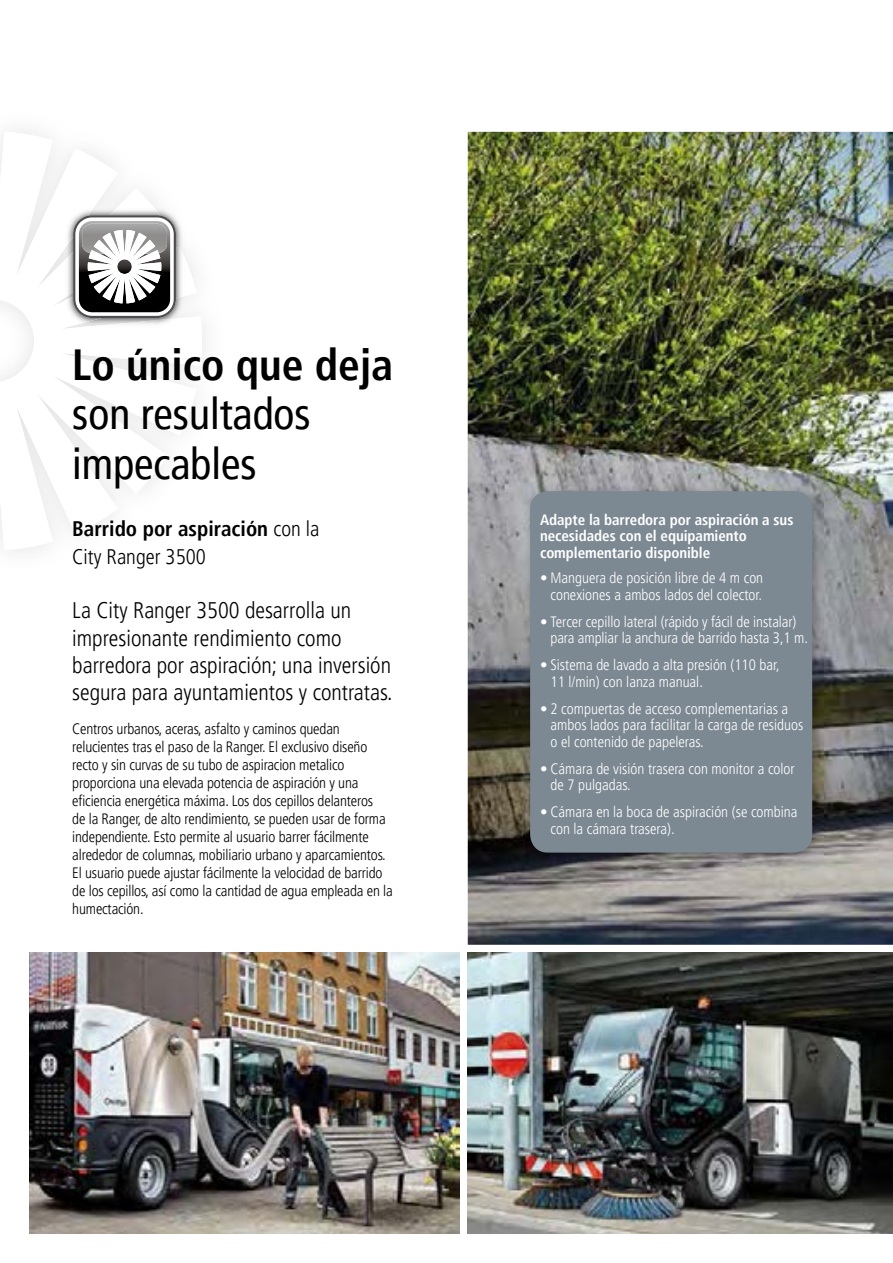
<style>
.page{position:relative;width:893px;height:1263px;background:#fff}
.page>*{position:absolute;margin:0;border:0;box-sizing:border-box;transform-origin:0 0}
.t1{font:condensed 43.5px/49.5px "Frutiger LT Std";color:#000}
.t2{font:700 condensed 43.5px "Frutiger LT Std";color:#000}
.t3{font:300 condensed 22.5px/27px "Frutiger LT Std";color:#000}
.t4{font:700 condensed 21px/28.5px "Frutiger LT Std";color:#000}
.t5{font:300 condensed 15px/18px "Frutiger LT Std";letter-spacing:-.01em;color:#000}
.t6{font:300 condensed 15px/16.5px "Frutiger LT Std";color:#fff}
.t7{font:700 condensed 15px/16.5px "Frutiger LT Std";letter-spacing:-.005em;color:#fff}
.s1{font-weight:300}
</style>
<div class="page">
<svg style="left:0;top:132px;width:195px;height:418px"></svg>
<img style="left:468px;top:132px;width:425px;height:813px">
<img style="left:30px;top:952px;width:429px;height:281px">
<img style="left:468px;top:952px;width:425px;height:281px">
<img style="left:64px;top:206px;width:121px;height:121px">
<svg style="left:73px;top:215px;width:103px;height:103px"></svg>
<div style="left:75px;top:217px;width:99px;height:99px;border:4px solid #fff;border-radius:15px"></div>
<img style="left:523px;top:484px;width:300px;height:380px">
<div style="left:530px;top:491px;width:282px;height:362px;background:#7c8892;border-radius:18px"></div>
<h1 class="t2" style="left:72px;top:339px;width:322px">Lo único que deja</h1>
<h1 class="t1" style="left:72px;top:390px;width:240px">son resultados impecables</h1>
<h3 class="t4" style="left:72px;top:514px;width:249px">Barrido por aspiración <span class="s1">con la<br>City Ranger 3500</span></h3>
<h2 class="t3" style="left:72px;top:597px;width:322px">La City Ranger 3500 desarrolla un impresionante rendimiento como barredora por aspiración; una inversión segura para ayuntamientos y contratas.</h2>
<p class="t5" style="left:72px;top:720px;width:322px">Centros urbanos, aceras, asfalto y caminos quedan relucientes tras el paso de la Ranger. El exclusivo diseño recto y sin curvas de su tubo de aspiracion metalico proporciona una elevada potencia de aspiración y una eficiencia energética máxima. Los dos cepillos delanteros<br>de la Ranger, de alto rendimiento, se pueden usar de forma independiente. Esto permite al usuario barrer fácilmente alrededor de columnas, mobiliario urbano y aparcamientos.<br>El usuario puede ajustar fácilmente la velocidad de barrido de los cepillos, así como la cantidad de agua empleada en la humectación.</p>
<p class="t7" style="left:540px;top:511px;width:255px">Adapte la barredora por aspiración a sus necesidades con el equipamiento complementario disponible</p>
<p class="t6" style="left:540px;top:570px;width:225px;text-align:right">• Manguera de posición libre de 4 m con conexiones a ambos lados del colector.</p>
<p class="t6" style="left:550px;top:614px;width:259px;text-indent:-10px">• Tercer cepillo lateral (rápido y fácil de instalar) para ampliar la anchura de barrido hasta 3,1 m.</p>
<p class="t6" style="left:550px;top:657px;width:231px;text-indent:-10px">• Sistema de lavado a alta presión (110 bar,<br>11 l/min) con lanza manual.</p>
<p class="t6" style="left:550px;top:701px;width:254px;text-indent:-10px">• 2 compuertas de acceso complementarias a ambos lados para facilitar la carga de residuos o el contenido de papeleras.</p>
<p class="t6" style="left:550px;top:761px;width:246px;text-indent:-10px">• Cámara de visión trasera con monitor a color de 7 pulgadas.</p>
<p class="t6" style="left:550px;top:804px;width:248px;text-indent:-10px">• Cámara en la boca de aspiración (se combina con la cámara trasera).</p>
</div>
